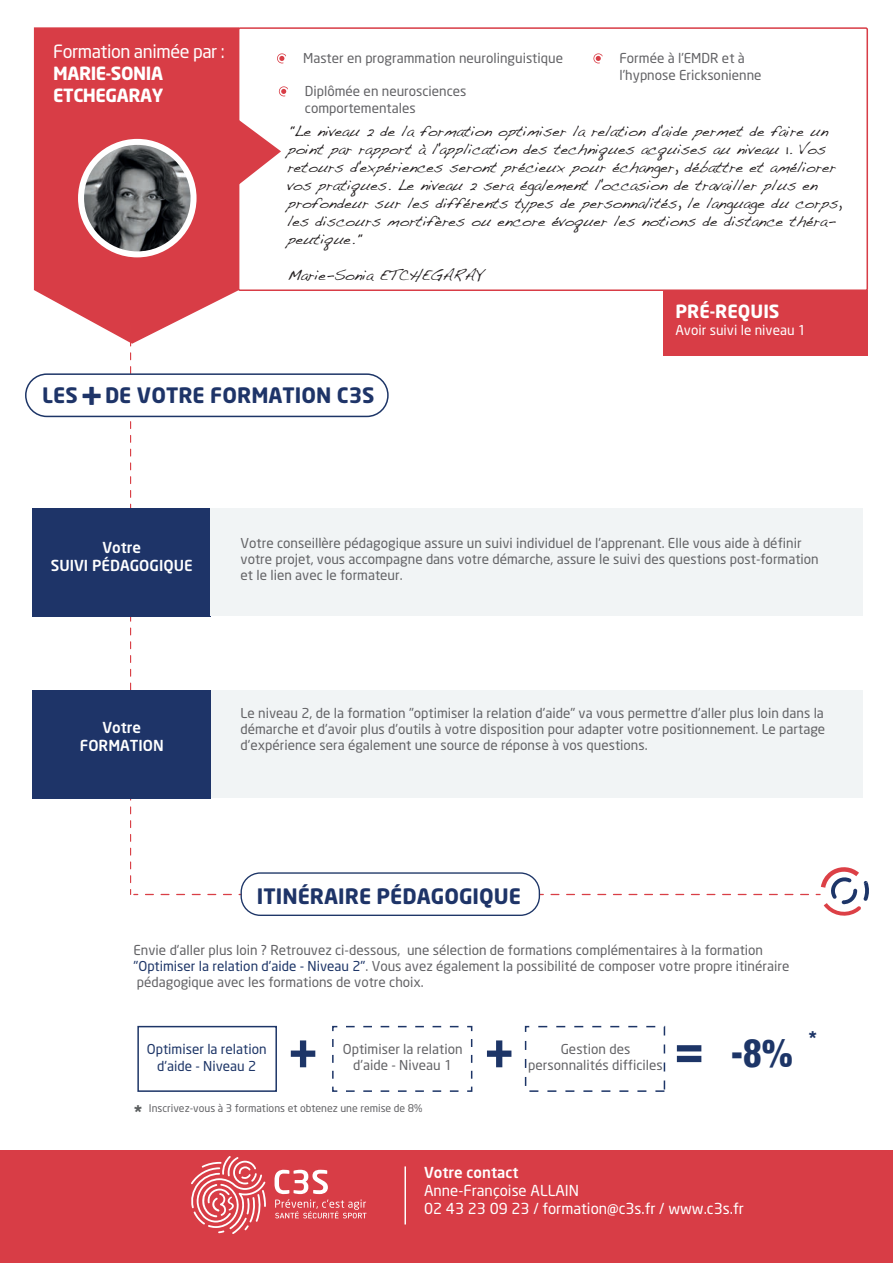
<style>
.page{position:relative;width:893px;height:1263px;background:#fff}
.page>*{position:absolute;margin:0;border:0;box-sizing:border-box;transform-origin:0 0}
.t1{font:900 condensed 54.6px "Helvetica";color:#1d3567}
.t2{font:900 condensed 37.2px "Helvetica";color:#1d3567}
.t3{font:36px "Neo Sans Bold TR";color:#1e3468}
.t4{font:21px "Neo Sans Bold TR";color:#1e3468}
.t5{font:900 condensed 19.8px "Helvetica";color:#1d3567}
.t6{font:900 condensed 19.8px "Helvetica";color:#5b5e5f}
.t7{font:18px/21.6px "Neo Sans Bold TR";letter-spacing:-.025em;color:#fff}
.t8{font:18px "Neo Sans TR";letter-spacing:-.025em;color:#fff}
.t9{font:18px "Neo Sans Bold TR";color:#fff}
.t10{font:15px/18px "Handwriting Dakota";color:#231f20}
.t11{font:15px/18px "Neo Sans TR";color:#fff}
.t12{font:15px/18px "Neo Sans Medium TR";color:#fff;text-align:center}
.t13{font:13.5px/16.2px "Neo Sans TR";color:#636366}
.t14{font:13.5px/16.2px "Neo Sans TR";color:#1d3567;text-align:center}
.t15{font:13.5px "Neo Sans TR";color:#fff}
.t16{font:10.5px "Neo Sans TR";color:#636366}
.s1{color:#1d3567}
.s2{font-size:54.6px}
</style>
<div class="page">
<svg style="left:241px;top:121px;width:40px;height:50px"></svg>
<svg style="left:277px;top:53px;width:9px;height:10px"></svg>
<svg style="left:279px;top:86px;width:9px;height:10px"></svg>
<div style="left:238px;top:27px;width:630px;height:264px;border:2px solid #d83d46;border-radius:2px"></div>
<div style="left:663px;top:290px;width:204px;height:66px;background:#d83d46"></div>
<svg style="left:34px;top:27px;width:205px;height:316px;fill:#d83d46"></svg>
<div style="left:25px;top:373px;width:364px;height:44px;border:2px solid #1d3567;border-radius:21px"></div>
<div style="left:32px;top:508px;width:178px;height:108px;background:#1e3468"></div>
<div style="left:210px;top:508px;width:653px;height:107px;background:#f1f4f5"></div>
<div style="left:210px;top:691px;width:653px;height:107px;background:#f1f4f5"></div>
<div style="left:32px;top:690px;width:178px;height:108px;background:#1e3468"></div>
<div style="left:0;top:1151px;width:893px;height:112px;background:#d83d46"></div>
<svg style="left:275px;top:1170px;width:92px;height:48px"></svg>
<svg style="left:191px;top:1156px;width:75px;height:78px"></svg>
<hr style="left:404px;top:1166px;width:2px;height:58px;background:#fff">
<svg style="left:593px;top:53px;width:9px;height:10px"></svg>
<div style="left:137px;top:1026px;width:140px;height:66px;border:2px solid #1d3567"></div>
<svg style="left:332px;top:1086px;width:126px;height:6px"></svg>
<svg style="left:332px;top:1025px;width:6px;height:54px"></svg>
<svg style="left:346px;top:1025px;width:127px;height:7px"></svg>
<svg style="left:467px;top:1039px;width:6px;height:53px"></svg>
<div style="left:525px;top:1026px;width:140px;height:66px;border:2px dashed #1d3567"></div>
<svg style="left:130px;top:325px;width:8px;height:570px"></svg>
<svg style="left:146px;top:867px;width:723px;height:49px"></svg>
<div style="left:241px;top:873px;width:298px;height:42px;background:#fff;border-radius:19px"></div>
<div style="left:241px;top:872px;width:299px;height:44px;border:1px solid #1d3567;border-radius:19px"></div>
<img style="left:34px;top:125px;width:222px;height:154px">
<div style="left:78px;top:139px;width:119px;height:118px;border:6px solid #fff;border-radius:50%"></div>
<h3 class="t8" style="left:53px;top:41px;width:173px">Formation animée par :</h3>
<h3 class="t7" style="left:53px;top:62px;width:112px">MARIE-SONIA<br>ETCHEGARAY</h3>
<p class="t13" style="left:303px;top:50px;width:261px">Master en programmation neurolinguistique</p>
<p class="t13" style="left:619px;top:50px;width:144px">Formée à l’EMDR et à l’hypnose Ericksonienne</p>
<p class="t13" style="left:305px;top:83px;width:163px">Diplômée en neurosciences comportementales</p>
<p class="t10" style="left:287px;top:122px;width:556px">"Le niveau 2 de la formation optimiser la relation d'aide permet de faire un point par rapport à l'application des techniques acquises au niveau 1. Vos retours d'expériences seront précieux pour échanger, débattre et améliorer vos pratiques. Le niveau 2 sera également l'occasion de travailler plus en profondeur sur les différents types de personnalités, le language du corps, les discours mortifères ou encore évoquer les notions de distance théra&shy;peutique."</p>
<p class="t10" style="left:287px;top:266px;width:198px">Marie-Sonia ETCHEGARAY</p>
<h3 class="t9" style="left:675px;top:300px;width:106px">PRÉ-REQUIS</h3>
<p class="t15" style="left:675px;top:322px;width:132px">Avoir suivi le niveau 1</p>
<h3 class="t3" style="left:80px;top:374px;width:25px">+</h3>
<h3 class="t4" style="left:42px;top:382px;width:37px">LES</h3>
<h3 class="t4" style="left:105px;top:382px;width:271px">DE VOTRE FORMATION C3S</h3>
<p class="t12" style="left:51px;top:538px;width:143px">Votre<br>SUIVI PÉDAGOGIQUE</p>
<p class="t13" style="left:241px;top:534px;width:580px">Votre conseillère pédagogique assure un suivi individuel de l'apprenant. Elle vous aide à définir votre projet, vous accompagne dans votre démarche, assure le suivi des questions post-formation et le lien avec le formateur.</p>
<p class="t12" style="left:80px;top:718px;width:86px">Votre<br>FORMATION</p>
<p class="t13" style="left:241px;top:705px;width:586px;text-align:justify">Le niveau 2, de la formation "optimiser la relation d'aide" va vous permettre d'aller plus loin dans la démarche et d'avoir plus d'outils à votre disposition pour adapter votre positionnement. Le partage d'expérience sera également une source de réponse à vos questions.</p>
<h3 class="t4" style="left:257px;top:882px;width:265px">ITINÉRAIRE PÉDAGOGIQUE</h3>
<p class="t13" style="left:134px;top:941px;width:657px">Envie d'aller plus loin ? Retrouvez ci-dessous, une sélection de formations complémentaires à la formation <span class="s1">"Optimiser la relation d'aide - Niveau 2"</span>. Vous avez également la possibilité de composer votre propre itinéraire pédagogique avec les formations de votre choix.</p>
<p class="t14" style="left:147px;top:1041px;width:121px">Optimiser la relation d'aide - Niveau 2</p>
<h1 class="t1" style="left:289px;top:1013px;width:29px">+</h1>
<h1 class="t1" style="left:486px;top:1013px;width:29px">+</h1>
<h2 class="t2" style="left:675px;top:1030px;width:119px"><span class="s2">=</span> -8%</h2>
<p class="t13" style="left:343px;top:1040px;width:121px;text-align:center">Optimiser la relation d'aide - Niveau 1</p>
<p class="t13" style="left:528px;top:1040px;width:136px;text-align:center">Gestion des personnalités difficiles</p>
<p class="t16" style="left:149px;top:1102px;width:275px">Inscrivez-vous à 3 formations et obtenez une remise de 8%</p>
<h3 class="t6" style="left:133px;top:1100px;width:11px">*</h3>
<h3 class="t5" style="left:808px;top:1026px;width:11px">*</h3>
<p class="t12" style="left:424px;top:1163px;width:96px">Votre contact</p>
<p class="t11" style="left:424px;top:1181px;width:321px">Anne-Françoise ALLAIN<br>02 43 23 09 23 / formation@c3s.fr / www.c3s.fr</p>
</div>
